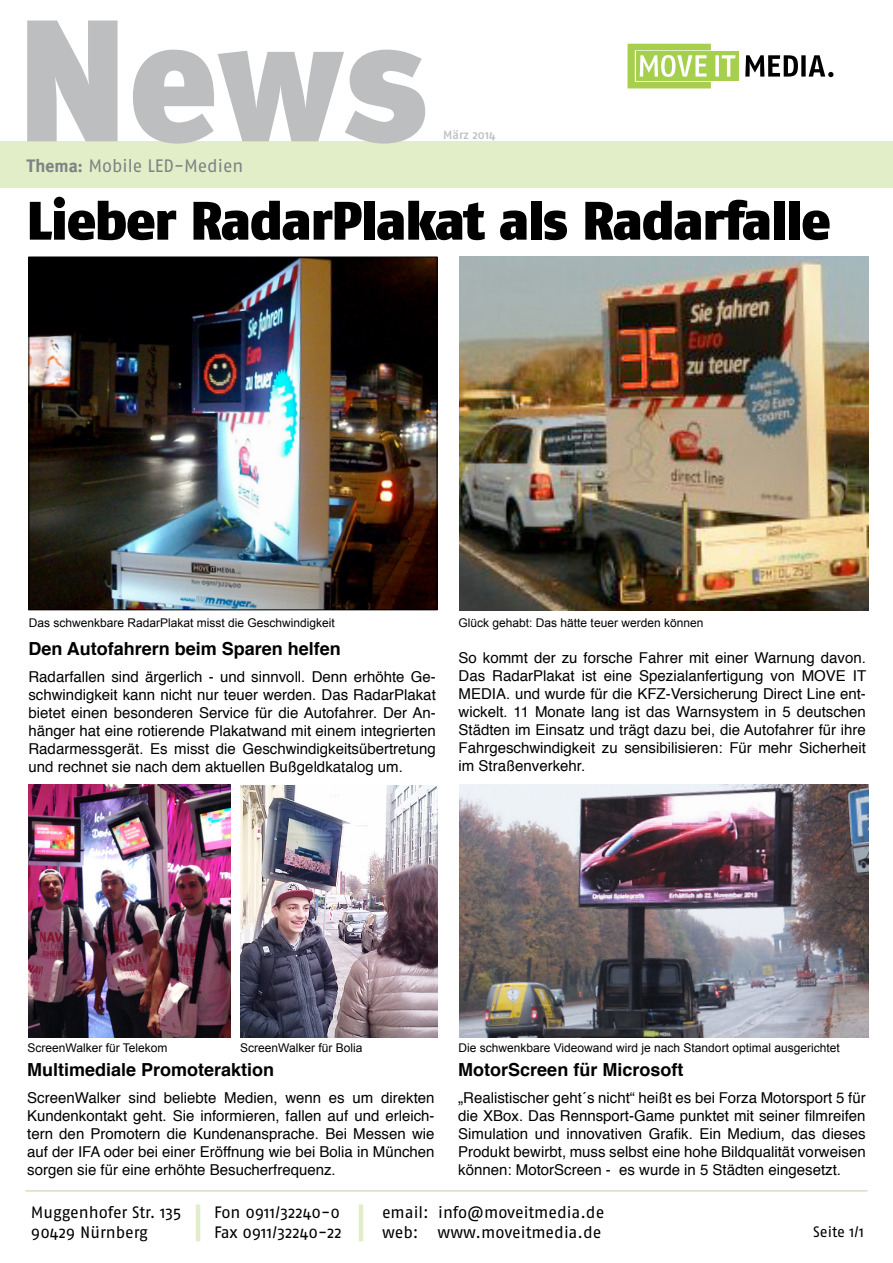
<style>
.page{position:relative;width:893px;height:1263px;background:#fff}
.page>*{position:absolute;margin:0;border:0;box-sizing:border-box;transform-origin:0 0}
.t1{font:900 173.4px "Meta Plus";color:#bcbec0}
.t2{font:900 54px "Fago No";letter-spacing:-.03em;color:#000}
.t3{font:700 18px "Helvetica";color:#000}
.t4{font:18px "Fago No";letter-spacing:-.005em;color:#808285}
.t5{font:16.5px "Fago No";letter-spacing:-.005em;color:#000}
.t6{font:15px/18px "Helvetica";color:#000;text-align:justify}
.t7{font:15px "Fago No";color:#000}
.t8{font:12px "Arial";color:#000}
.t9{font:12px "Fago No Med";color:#bcbec0}
.s1{font-family:"Meta";font-weight:700}
</style>
<div class="page">
<div style="left:0;top:142px;width:893px;height:46px;background:#e1eec7"></div>
<div style="left:636px;top:52px;width:102px;height:29px;background:#a5cf4d"></div>
<svg style="left:627px;top:44px;width:108px;height:44px"></svg>
<svg style="left:745px;top:55px;width:88px;height:22px"></svg>
<hr style="left:359px;top:1204px;width:4px;height:37px;background:#e1eec7">
<hr style="left:196px;top:1204px;width:4px;height:37px;background:#e1eec7">
<hr style="left:26px;top:1191px;width:841px;height:1px;background:#c1d0a3">
<img style="left:28px;top:784px;width:203px;height:253px">
<img style="left:240px;top:786px;width:197px;height:251px">
<img style="left:459px;top:784px;width:409px;height:253px">
<img style="left:459px;top:257px;width:409px;height:353px">
<img style="left:30px;top:259px;width:405px;height:349px">
<div style="left:28px;top:257px;width:409px;height:353px;border:1px solid #000"></div>
<h1 class="t1" style="left:13px;top:-20px;width:416px">News</h1>
<p class="t4" style="left:27px;top:155px;width:218px"><span class="s1">Thema:</span> Mobile LED-Medien</p>
<p class="t9" style="left:443px;top:127px;width:54px">März 2014</p>
<h2 class="t2" style="left:27px;top:188px;width:806px">Lieber RadarPlakat als Radarfalle</h2>
<p class="t8" style="left:29px;top:615px;width:308px">Das schwenkbare RadarPlakat misst die Geschwindigkeit</p>
<p class="t8" style="left:459px;top:615px;width:246px">Glück gehabt: Das hätte teuer werden können</p>
<p class="t3" style="left:28px;top:634px;width:314px">Den Autofahrern beim Sparen helfen</p>
<p class="t6" style="left:28px;top:668px;width:409px">Radarfallen sind ärgerlich - und sinnvoll. Denn erhöhte Ge&shy;schwindigkeit kann nicht nur teuer werden. Das RadarPlakat bietet einen besonderen Service für die Autofahrer. Der An&shy;hänger hat eine rotierende Plakatwand mit einem integrierten Radarmessgerät. Es misst die Geschwindigkeitsübertretung und rechnet sie nach dem aktuellen Bußgeldkatalog um.</p>
<p class="t6" style="left:459px;top:649px;width:409px">So kommt der zu forsche Fahrer mit einer Warnung davon.<br>Das RadarPlakat ist eine Spezialanfertigung von MOVE IT MEDIA. und wurde für die KFZ-Versicherung Direct Line ent&shy;wickelt. 11 Monate lang ist das Warnsystem in 5 deutschen Städten im Einsatz und trägt dazu bei, die Autofahrer für ihre Fahrgeschwindigkeit zu sensibilisieren: Für mehr Sicherheit im Straßenverkehr.</p>
<p class="t8" style="left:28px;top:1039px;width:142px">ScreenWalker für Telekom</p>
<p class="t8" style="left:240px;top:1039px;width:124px">ScreenWalker für Bolia</p>
<p class="t8" style="left:458px;top:1039px;width:383px">Die schwenkbare Videowand wird je nach Standort optimal ausgerichtet</p>
<p class="t3" style="left:27px;top:1055px;width:249px">Multimediale Promoteraktion</p>
<p class="t6" style="left:27px;top:1089px;width:409px">ScreenWalker sind beliebte Medien, wenn es um direkten Kundenkontakt geht. Sie informieren, fallen auf und erleich&shy;tern den Promotern die Kundenansprache. Bei Messen wie auf der IFA oder bei einer Eröffnung wie bei Bolia in München sorgen sie für eine erhöhte Besucherfrequenz.</p>
<p class="t3" style="left:458px;top:1055px;width:227px">MotorScreen für Microsoft</p>
<p class="t6" style="left:458px;top:1089px;width:409px">„Realistischer geht´s nicht“ heißt es bei Forza Motorsport 5 für die XBox. Das Rennsport-Game punktet mit seiner filmreifen Simulation und innovativen Grafik. Ein Medium, das dieses Produkt bewirbt, muss selbst eine hohe Bildqualität vorweisen können: MotorScreen - es wurde in 5 Städten eingesetzt.</p>
<p class="t5" style="left:31px;top:1202px;width:152px">Muggenhofer Str. 135</p>
<p class="t5" style="left:214px;top:1202px;width:127px">Fon 0911/32240-0</p>
<p class="t5" style="left:382px;top:1202px;width:224px">email: info@moveitmedia.de</p>
<p class="t5" style="left:31px;top:1222px;width:118px">90429 Nürnberg</p>
<p class="t5" style="left:214px;top:1222px;width:129px">Fax 0911/32240-22</p>
<p class="t5" style="left:382px;top:1222px;width:221px">web: www.moveitmedia.de</p>
<p class="t7" style="left:813px;top:1223px;width:53px">Seite 1/1</p>
</div>
